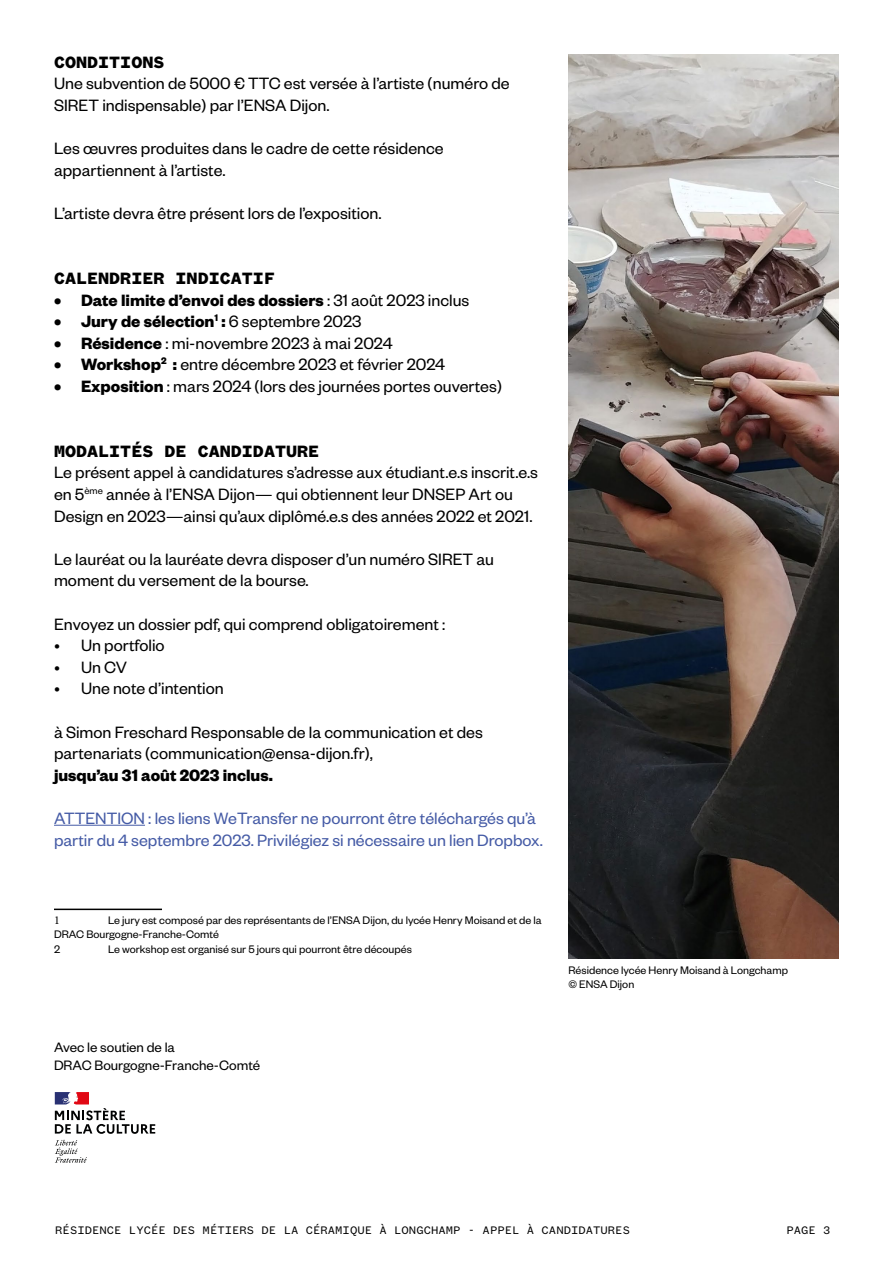
<style>
.page{position:relative;width:893px;height:1263px;background:#fff}
.page>*{position:absolute;margin:0;border:0;box-sizing:border-box;transform-origin:0 0}
.t1{font:18px/21.6px "Founders Grotesk";color:#000}
.t2{font:18px/21.6px "Founders Grotesk";color:#455ba6}
.t3{font:700 18px "Founders Grotesk";color:#000}
.t4{font:700 18px "Founders Grotesk Mono";color:#000}
.t5{font:15px/18px "Founders Grotesk";color:#000}
.t6{font:12px/14.4px "Founders Grotesk";color:#000}
.t7{font:12px "Founders Grotesk Mono";color:#000}
.t8{font:12px "Minion Pro";color:#000}
.s1{font-weight:400}
.s2{font-weight:700}
</style>
<div class="page">
<hr style="left:54px;top:825px;width:91px;height:1px;background:#455ba6">
<hr style="left:54px;top:908px;width:108px;height:2px;background:#000">
<img style="left:568px;top:54px;width:271px;height:905px">
<svg style="left:55px;top:1140px;width:32px;height:23px"></svg>
<svg style="left:55px;top:1092px;width:100px;height:42px"></svg>
<p class="t4" style="left:54px;top:52px;width:112px">CONDITIONS</p>
<p class="t1" style="left:54px;top:72px;width:457px">Une subvention de 5000 € TTC est versée à l’artiste (numéro de<br>SIRET indispensable) par l’ENSA Dijon.</p>
<p class="t1" style="left:54px;top:137px;width:391px">Les œuvres produites dans le cadre de cette résidence appartiennent à l’artiste.</p>
<p class="t1" style="left:54px;top:202px;width:329px">L’artiste devra être présent lors de l’exposition.</p>
<p class="t4" style="left:54px;top:268px;width:223px">CALENDRIER INDICATIF</p>
<p class="t3" style="left:54px;top:288px;width:417px">• Date limite d’envoi des dossiers <span class="s1">: 31 août 2023 inclus</span></p>
<p class="t3" style="left:54px;top:310px;width:309px">• Jury de sélection<sup>1</sup> : <span class="s1">6 septembre 2023</span></p>
<p class="t1" style="left:54px;top:331px;width:340px"><span class="s2">• Résidence</span> : mi-novembre 2023 à mai 2024</p>
<p class="t1" style="left:54px;top:353px;width:392px"><span class="s2">• Workshop</span><sup>2</sup> <span class="s2">:</span> entre décembre 2023 et février 2024</p>
<p class="t1" style="left:54px;top:374px;width:449px"><span class="s2">• Exposition</span> : mars 2024 (lors des journées portes ouvertes)</p>
<p class="t4" style="left:54px;top:441px;width:267px">MODALITÉS DE CANDIDATURE</p>
<p class="t1" style="left:54px;top:461px;width:485px">Le présent appel à candidatures s’adresse aux étudiant.e.s inscrit.e.s en 5<sup>ème</sup> année à l’ENSA Dijon— qui obtiennent leur DNSEP Art ou<br>Design en 2023—ainsi qu’aux diplômé.e.s des années 2022 et 2021.</p>
<p class="t1" style="left:54px;top:547px;width:442px">Le lauréat ou la lauréate devra disposer d’un numéro SIRET au moment du versement de la bourse.</p>
<p class="t1" style="left:54px;top:612px;width:393px">Envoyez un dossier pdf, qui comprend obligatoirement :</p>
<p class="t1" style="left:54px;top:634px;width:112px">• Un portfolio</p>
<p class="t1" style="left:54px;top:655px;width:75px">• Un CV</p>
<p class="t1" style="left:54px;top:677px;width:171px">• Une note d’intention</p>
<p class="t1" style="left:54px;top:720px;width:430px">à Simon Freschard Responsable de la communication et des partenariats (communication@ensa-dijon.fr),</p>
<p class="t3" style="left:54px;top:763px;width:221px">jusqu’au 31 août 2023 inclus.</p>
<p class="t2" style="left:54px;top:806px;width:491px">ATTENTION : les liens WeTransfer ne pourront être téléchargés qu’à partir du 4 septembre 2023. Privilégiez si nécessaire un lien Dropbox.</p>
<p class="t6" style="left:54px;top:912px;width:489px;text-indent:54px">Le jury est composé par des représentants de l’ENSA Dijon, du lycée Henry Moisand et de la<br>DRAC Bourgogne-Franche-Comté<br>2</p>
<p class="t8" style="left:54px;top:912px;width:7px">1</p>
<p class="t6" style="left:108px;top:941px;width:305px">Le workshop est organisé sur 5 jours qui pourront être découpés</p>
<p class="t5" style="left:54px;top:1037px;width:208px">Avec le soutien de la<br>DRAC Bourgogne-Franche-Comté</p>
<p class="t6" style="left:568px;top:962px;width:221px">Résidence lycée Henry Moisand à Longchamp © ENSA Dijon</p>
<p class="t7" style="left:55px;top:1223px;width:576px">RÉSIDENCE LYCÉE DES MÉTIERS DE LA CÉRAMIQUE À LONGCHAMP - APPEL À CANDIDATURES</p>
<p class="t7" style="left:786px;top:1223px;width:46px">PAGE 3</p>
</div>
